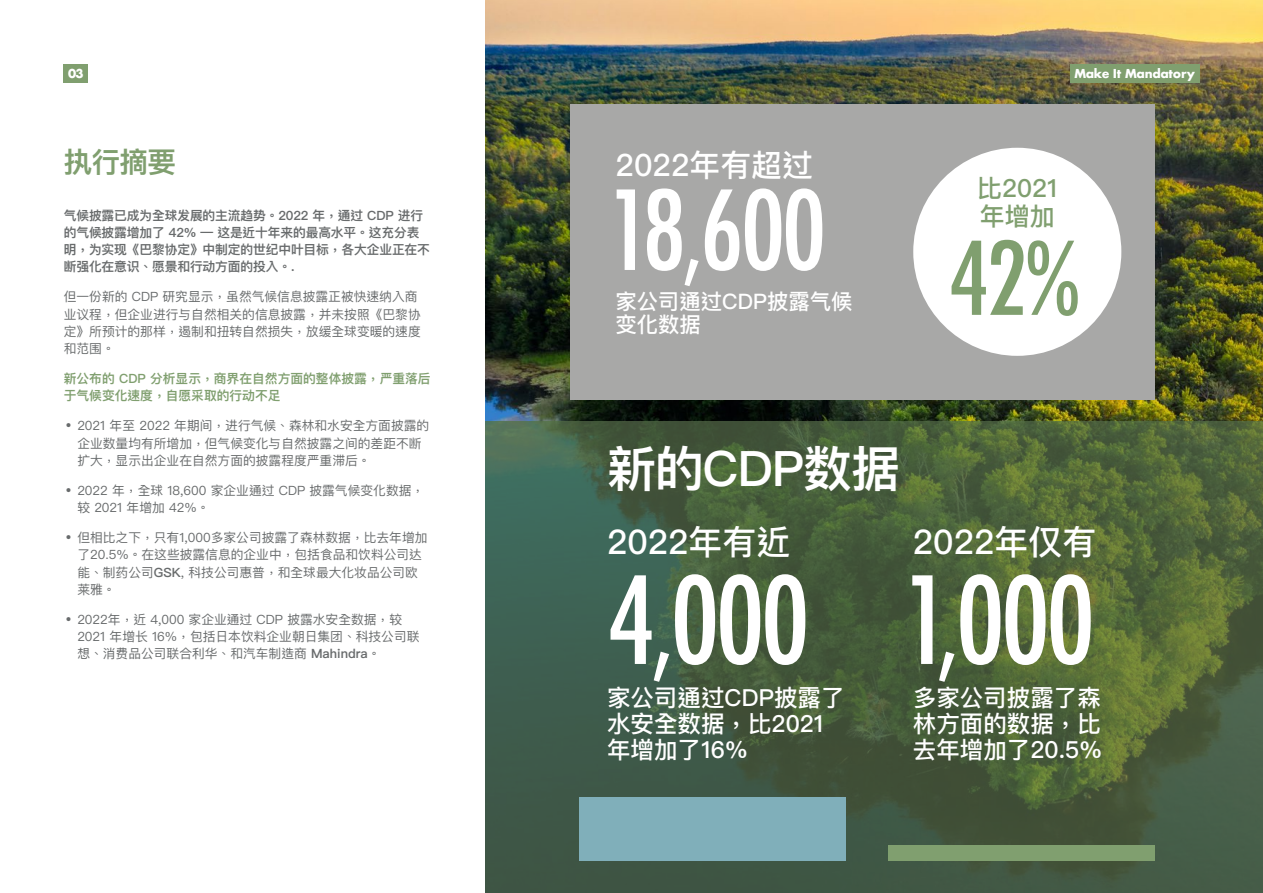
<style>
.page{position:relative;width:1263px;height:893px;background:#fff}
.page>*{position:absolute;margin:0;border:0;box-sizing:border-box;transform-origin:0 0}
.t1{font:500 condensed 117.45px "Futura";letter-spacing:-.03em;color:#fff}
.t2{font:500 condensed 106.8px "Futura";color:#fff}
.t3{font:500 condensed 98.4px "Futura";color:#809f6f}
.t4{font:600 48.9px "Ping Fang HK";letter-spacing:-.02em;color:#fff}
.t5{font:500 33.9px "Ping Fang HK";color:#fff}
.t6{font:500 30.9px "Ping Fang HK";color:#fff}
.t7{font:600 28.5px "Ping Fang HK";color:#809f6f}
.t8{font:500 25.05px/28px "Ping Fang HK";color:#809f6f}
.t9{font:500 23.55px/26.1px "Ping Fang HK";color:#fff}
.t10{font:500 21.3px/23.7px "Ping Fang HK";color:#fff}
.t11{font:12.75px/17.2px "Ping Fang HK";color:#686b6c}
.t12{font:600 12.75px/17.2px "Ping Fang HK";letter-spacing:-.01em;color:#686b6c}
.t13{font:600 12.75px/17.2px "Ping Fang HK";color:#809f6f}
.t14{font:700 12px "Futura";letter-spacing:-.025em;color:#fff}
.s1{font-family:"Futura";font-weight:500}
.s2{font-weight:600}
.s3{font-size:94.95px}
.s4{font-size:104.4px}
</style>
<div class="page">
<img style="left:485px;top:0;width:778px;height:421px">
<div style="left:570px;top:104px;width:585px;height:295px;background:#a8a8a7"></div>
<svg style="left:485px;top:421px;width:778px;height:472px;background:#485f40"></svg>
<div style="left:913px;top:148px;width:208px;height:208px;background:#fff;border-radius:50%"></div>
<div style="left:579px;top:797px;width:267px;height:64px;background:#80afba"></div>
<div style="left:888px;top:845px;width:267px;height:16px;background:#809f6f"></div>
<div style="left:1070px;top:64px;width:129px;height:18px;background:#809f6f"></div>
<div style="left:64px;top:64px;width:24px;height:18px;background:#809f6f"></div>
<p class="t14" style="left:68px;top:65px;width:17px">03</p>
<p class="t14" style="left:1074px;top:65px;width:122px">Make It Mandatory</p>
<p class="t7" style="left:64px;top:145px;width:114px">执行摘要</p>
<p class="t12" style="left:64px;top:206px;width:368px">气候披露已成为全球发展的主流趋势。2022 年，通过 CDP 进行的气候披露增加了 42% — 这是近十年来的最高水平。这充分表明，为实现《巴黎协定》中制定的世纪中叶目标，各大企业正在不断强化在意识、愿景和行动方面的投入。.</p>
<p class="t11" style="left:64px;top:288px;width:359px">但一份新的 CDP 研究显示，虽然气候信息披露正被快速纳入商业议程，但企业进行与自然相关的信息披露，并未按照《巴黎协定》所预计的那样，遏制和扭转自然损失，放缓全球变暖的速度和范围。</p>
<p class="t13" style="left:64px;top:370px;width:368px">新公布的 CDP 分析显示，商界在自然方面的整体披露，严重落后于气候变化速度，自愿采取的行动不足</p>
<p class="t11" style="left:77px;top:417px;width:353px;text-indent:-14px"><span class="s1">•</span> 2021 年至 2022 年期间，进行气候、森林和水安全方面披露的企业数量均有所增加，但气候变化与自然披露之间的差距不断扩大，显示出企业在自然方面的披露程度严重滞后。</p>
<p class="t11" style="left:77px;top:481px;width:348px;text-indent:-14px"><span class="s1">•</span> 2022 年，全球 18,600 家企业通过 CDP 披露气候变化数据，较 2021 年增加 42%。</p>
<p class="t11" style="left:77px;top:529px;width:352px;text-indent:-14px"><span class="s1">•</span> 但相比之下，只有1,000多家公司披露了森林数据，比去年增加了20.5%。在这些披露信息的企业中，包括食品和饮料公司达能、制药公司<span class="s2">GSK</span>, 科技公司惠普，和全球最大化妆品公司欧莱雅。</p>
<p class="t11" style="left:77px;top:610px;width:344px;text-indent:-14px"><span class="s1">•</span> 2022年，近 4,000 家企业通过 CDP 披露水安全数据，较<br>2021 年增长 16%，包括日本饮料企业朝日集团、科技公司联想、消费品公司联合利华、和汽车制造商 <span class="s2">Mahindra</span>。</p>
<p class="t6" style="left:615px;top:145px;width:199px">2022年有超过</p>
<p class="t2" style="left:607px;top:162px;width:221px">18<span class="s3">,</span>600</p>
<p class="t10" style="left:615px;top:289px;width:239px">家公司通过CDP披露气候变化数据</p>
<p class="t8" style="left:977px;top:174px;width:82px">比2021年增加</p>
<p class="t3" style="left:949px;top:215px;width:134px">42%</p>
<p class="t4" style="left:607px;top:438px;width:294px">新的CDP数据</p>
<p class="t5" style="left:607px;top:521px;width:185px">2022年有近</p>
<p class="t1" style="left:607px;top:545px;width:204px">4<span class="s4">,</span>000</p>
<p class="t9" style="left:607px;top:684px;width:239px">家公司通过CDP披露了水安全数据，比2021年增加了16%</p>
<p class="t5" style="left:913px;top:521px;width:185px">2022年仅有</p>
<p class="t1" style="left:902px;top:545px;width:195px">1<span class="s4">,</span>000</p>
<p class="t9" style="left:913px;top:684px;width:191px;text-align:justify">多家公司披露了森林方面的数据，比去年增加了20.5%</p>
</div>
